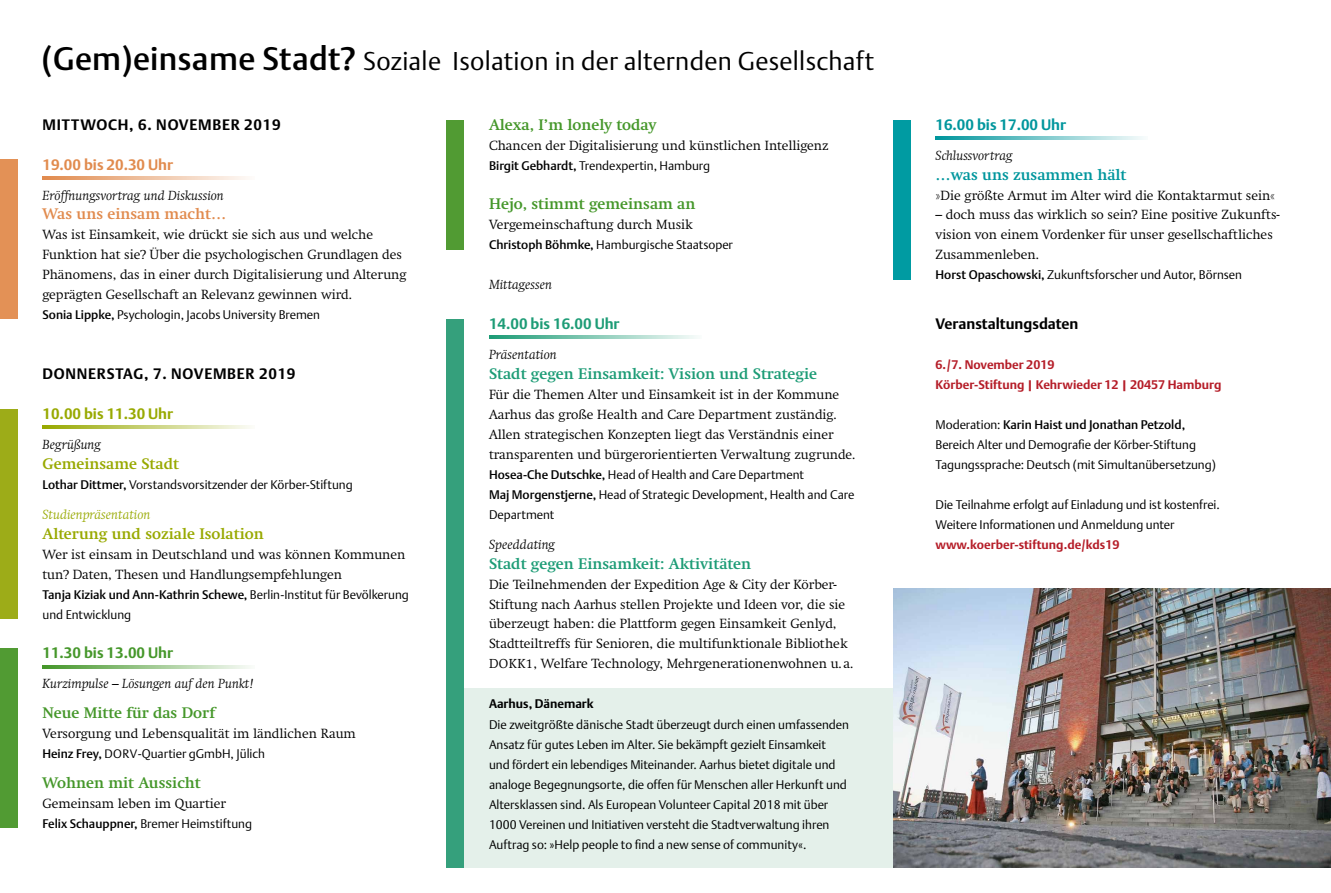
<style>
.page{position:relative;width:1331px;height:893px;background:#fff}
.page>*{position:absolute;margin:0;border:0;box-sizing:border-box;transform-origin:0 0}
.t1{font:300 25.5px "DTL Argo T";letter-spacing:.015em;color:#000}
.t2{font:700 15px "Swift T";color:#45972a}
.t3{font:700 15px "Swift T";color:#1d9c76}
.t4{font:700 15px "DTL Argo T";letter-spacing:.05em;color:#000}
.t5{font:700 15px "Swift T";color:#98a900}
.t6{font:700 15px "Swift T";color:#00969d}
.t7{font:700 15px "DTL Argo T";color:#000}
.t8{font:700 15px "Swift T";color:#e18b4e}
.t9{font:700 15px "DTL Argo T";color:#e18b4e}
.t10{font:700 15px "DTL Argo T";color:#98a900}
.t11{font:700 15px "DTL Argo T";color:#45972a}
.t12{font:700 15px "DTL Argo T";color:#00969d}
.t13{font:700 15px "DTL Argo T";color:#1d9c76}
.t14{font:300 13.2px/20px "Swift T";color:#000}
.t15{font:italic 300 13.2px "Swift T";letter-spacing:.005em;color:#000}
.t16{font:italic 300 13.2px "Swift T";letter-spacing:.005em;color:#98a900}
.t17{font:300 12.3px/20px "DTL Argo T";color:#000}
.t18{font:700 12.3px/20px "DTL Argo T";color:#b51d28}
.t19{font:700 12.3px "DTL Argo T";color:#000}
.s1{font-weight:500;font-size:32.25px}
.s2{font-weight:500}
.s3{font-size:12.15px}
.s4{font-size:12.9px}
</style>
<div class="page">
<img style="left:893px;top:589px;width:438px;height:279px">
<svg style="left:43px;top:176px;width:204px;height:4px"></svg>
<hr style="left:43px;top:665px;width:212px;height:3px;background:#45972a">
<hr style="left:43px;top:426px;width:212px;height:3px;background:#98a900">
<hr style="left:489px;top:336px;width:213px;height:3px;background:#1d9c76">
<svg style="left:935px;top:136px;width:208px;height:4px"></svg>
<div style="left:0;top:160px;width:17px;height:159px;background:#e39156"></div>
<div style="left:0;top:409px;width:17px;height:209px;background:#9dac18"></div>
<div style="left:446px;top:688px;width:447px;height:180px;background:#e4f0ea"></div>
<div style="left:0;top:648px;width:17px;height:180px;background:#519b33"></div>
<div style="left:446px;top:120px;width:17px;height:129px;background:#519b33"></div>
<div style="left:446px;top:319px;width:17px;height:549px;background:#35a07c"></div>
<div style="left:893px;top:120px;width:17px;height:159px;background:#009ba2"></div>
<h1 class="t1" style="left:41px;top:46px;width:834px"><span class="s1">(Gem)einsame Stadt?</span> Soziale Isolation in der alternden Gesellschaft</h1>
<p class="t4" style="left:43px;top:115px;width:240px">Mittwoch, 6. November 2019</p>
<p class="t9" style="left:43px;top:155px;width:132px">19.00 bis 20.30 Uhr</p>
<p class="t15" style="left:43px;top:187px;width:183px">Eröffnungsvortrag und Diskussion</p>
<p class="t8" style="left:43px;top:206px;width:185px">Was uns einsam macht…</p>
<p class="t14" style="left:43px;top:225px;width:365px">Was ist Einsamkeit, wie drückt sie sich aus und welche Funktion hat sie? Über die psychologischen Grundlagen des Phänomens, das in einer durch Digitalisierung und Alterung geprägten Gesellschaft an Relevanz gewinnen wird.</p>
<p class="t17" style="left:43px;top:305px;width:279px"><span class="s2">Sonia Lippke,</span> Psychologin, Jacobs University Bremen</p>
<p class="t4" style="left:43px;top:365px;width:254px">Donn erstag, 7. November 2019</p>
<p class="t10" style="left:43px;top:405px;width:132px">10.00 bis 11.30 Uhr</p>
<p class="t15" style="left:43px;top:437px;width:60px">Begrüßung</p>
<p class="t5" style="left:43px;top:455px;width:138px">Gemeinsame Stadt</p>
<p class="t17" style="left:43px;top:474px;width:312px"><span class="s2">Lothar Dittmer,</span> Vorstandsvorsitzender der Körber-Stiftung</p>
<p class="t16" style="left:43px;top:507px;width:109px">Studienpräsentation</p>
<p class="t5" style="left:43px;top:525px;width:223px">Alterung und soziale Isolation</p>
<p class="t14" style="left:43px;top:544px;width:364px">Wer ist einsam in Deutschland und was können Kommunen tun? Daten, Thesen und Handlungsempfehlungen</p>
<p class="t17" style="left:43px;top:584px;width:368px"><span class="s2">Tanja Kiziak und Ann-Kathrin Schewe,</span> Berlin-Institut für Bevölkerung und Entwicklung</p>
<p class="t11" style="left:43px;top:644px;width:132px">11.30 bis 13.00 Uhr</p>
<p class="t15" style="left:43px;top:676px;width:213px">Kurzimpulse – Lösungen auf den Punkt!</p>
<p class="t2" style="left:43px;top:704px;width:174px">Neue Mitte für das Dorf</p>
<p class="t14" style="left:43px;top:724px;width:315px">Versorgung und Lebensqualität im ländlichen Raum</p>
<p class="t17" style="left:43px;top:744px;width:224px"><span class="s2">Heinz Frey,</span> <span class="s3">DORV</span>-Quartier gGmbH, Jülich</p>
<p class="t2" style="left:43px;top:774px;width:160px">Wohnen mit Aussicht</p>
<p class="t14" style="left:43px;top:794px;width:185px">Gemeinsam leben im Quartier</p>
<p class="t17" style="left:43px;top:813px;width:211px"><span class="s2">Felix Schauppner,</span> Bremer Heimstiftung</p>
<p class="t2" style="left:489px;top:116px;width:169px">Alexa, I’m lonely today</p>
<p class="t14" style="left:489px;top:135px;width:341px">Chancen der Digitalisierung und künstlichen Intelligenz</p>
<p class="t17" style="left:489px;top:155px;width:222px"><span class="s2">Birgit Gebhardt,</span> Trendexpertin, Hamburg</p>
<p class="t2" style="left:489px;top:196px;width:208px">Hejo, stimmt gemeinsam an</p>
<p class="t14" style="left:489px;top:215px;width:205px">Vergemeinschaftung durch Musik</p>
<p class="t17" style="left:489px;top:235px;width:245px"><span class="s2">Christoph Böhmke,</span> Hamburgische Staatsoper</p>
<p class="t15" style="left:489px;top:277px;width:64px">Mittagessen</p>
<p class="t13" style="left:489px;top:315px;width:132px">14.00 bis 16.00 Uhr</p>
<p class="t15" style="left:489px;top:347px;width:69px">Präsentation</p>
<p class="t3" style="left:489px;top:365px;width:330px">Stadt gegen Einsamkeit: Vision und Strategie</p>
<p class="t14" style="left:489px;top:385px;width:368px">Für die Themen Alter und Einsamkeit ist in der Kommune Aarhus das große Health and Care Department zuständig.<br>Allen strategischen Konzepten liegt das Verständnis einer transparenten und bürgerorientierten Verwaltung zugrunde.</p>
<p class="t17" style="left:489px;top:464px;width:367px"><span class="s2">Hosea-Che Dutschke,</span> Head of Health and Care Department<br><span class="s2">Maj Morgenstjerne,</span> Head of Strategic Development, Health and Care<br>Department</p>
<p class="t15" style="left:489px;top:536px;width:68px">Speeddating</p>
<p class="t3" style="left:489px;top:555px;width:264px">Stadt gegen Einsamkeit: Aktivitäten</p>
<p class="t14" style="left:489px;top:574px;width:366px">Die Teilnehmenden der Expedition Age &amp; City der Körber-Stiftung nach Aarhus stellen Projekte und Ideen vor, die sie überzeugt haben: die Plattform gegen Einsamkeit Genlyd, Stadtteiltreffs für Senioren, die multifunktionale Bibliothek <span class="s4">DOKK1</span>, Welfare Technology, Mehrgenerationenwohnen u.a.</p>
<p class="t19" style="left:489px;top:697px;width:106px">Aarhus, Dänemark</p>
<p class="t17" style="left:489px;top:714px;width:361px">Die zweitgrößte dänische Stadt überzeugt durch einen umfassenden Ansatz für gutes Leben im Alter. Sie bekämpft gezielt Einsamkeit und fördert ein lebendiges Miteinander. Aarhus bietet digitale und analoge Begegnungsorte, die offen für Menschen aller Herkunft und Altersklassen sind. Als European Volunteer Capital 2018 mit über 1000 Vereinen und Initiativen versteht die Stadtverwaltung ihren Auftrag so: »Help people to find a new sense of community«.</p>
<p class="t12" style="left:935px;top:115px;width:132px">16.00 bis 17.00 Uhr</p>
<p class="t15" style="left:935px;top:147px;width:78px">Schlussvortrag</p>
<p class="t6" style="left:935px;top:166px;width:193px">…was uns zusammen hält</p>
<p class="t14" style="left:935px;top:185px;width:341px">»Die größte Armut im Alter wird die Kontaktarmut sein«</p>
<p class="t14" style="left:935px;top:205px;width:346px">– doch muss das wirklich so sein? Eine positive Zukunfts&shy;vision von einem Vordenker für unser gesellschaftliches<br>Zusammenleben.</p>
<p class="t17" style="left:935px;top:265px;width:308px"><span class="s2">Horst Opaschowski,</span> Zukunftsforscher und Autor, Börnsen</p>
<p class="t7" style="left:935px;top:315px;width:144px">Veranstaltungsdaten</p>
<p class="t18" style="left:935px;top:355px;width:287px">6./7. November 2019<br>Körber-Stiftung | Kehrwieder 12 | 20457 Hamburg</p>
<p class="t17" style="left:935px;top:414px;width:282px">Moderation: <span class="s2">Karin Haist und Jonathan Petzold,<br></span>Bereich Alter und Demografie der Körber-Stiftung<br>Tagungssprache: Deutsch (mit Simultanübersetzung)</p>
<p class="t17" style="left:935px;top:494px;width:286px">Die Teilnahme erfolgt auf Einladung und ist kostenfrei.<br>Weitere Informationen und Anmeldung unter</p>
<p class="t18" style="left:935px;top:534px;width:185px">www.koerber-stiftung.de/kds19</p>
</div>
